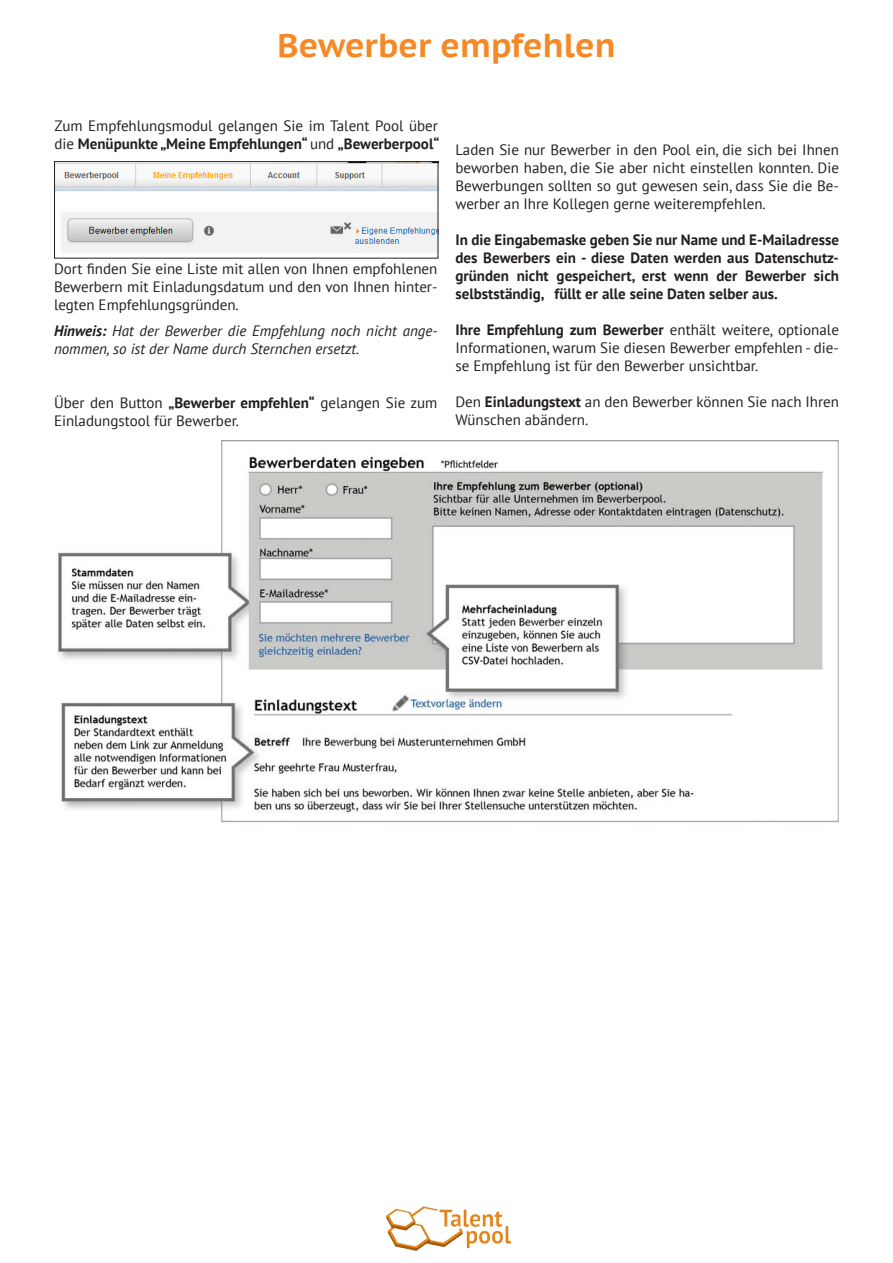
<style>
.page{position:relative;width:893px;height:1263px;background:#fff}
.page>*{position:absolute;margin:0;border:0;box-sizing:border-box;transform-origin:0 0}
.t1{font:700 33px "PT Sans Caption";color:#f68927}
.t2{font:15px/18px "PT Sans";color:#231f20}
.t3{font:700 15px/18px "PT Sans";color:#231f20;text-align:justify}
.t4{font:italic 15px/18px "PT Sans";color:#231f20}
.s1{font-weight:700}
</style>
<div class="page">
<img style="left:58px;top:440px;width:781px;height:383px">
<img style="left:56px;top:163px;width:380px;height:90px">
<div style="left:54px;top:161px;width:384px;height:97px;border:1px solid #231f20"></div>
<img style="left:386px;top:1207px;width:125px;height:43px">
<p class="t1" style="left:278px;top:24px;width:340px">Bewerber empfehlen</p>
<p class="t2" style="left:55px;top:116px;width:386px">Zum Empfehlungsmodul gelangen Sie im Talent Pool über die <span class="s1">Menüpunkte „Meine Empfehlungen“</span> und <span class="s1">„Bewerberpool“</span></p>
<p class="t2" style="left:54px;top:260px;width:385px;text-align:justify">Dort finden Sie eine Liste mit allen von Ihnen empfohlenen Bewerbern mit Einladungsdatum und den von Ihnen hinter&shy;legten Empfehlungsgründen.</p>
<p class="t4" style="left:54px;top:321px;width:385px"><span class="s1">Hinweis:</span> Hat der Bewerber die Empfehlung noch nicht ange&shy;nommen, so ist der Name durch Sternchen ersetzt.</p>
<p class="t2" style="left:54px;top:393px;width:385px">Über den Button <span class="s1">„Bewerber empfehlen“</span> gelangen Sie zum<br>Einladungstool für Bewerber.</p>
<p class="t2" style="left:455px;top:140px;width:385px;text-align:justify">Laden Sie nur Bewerber in den Pool ein, die sich bei Ihnen beworben haben, die Sie aber nicht einstellen konnten. Die Bewerbungen sollten so gut gewesen sein, dass Sie die Be&shy;werber an Ihre Kollegen gerne weiterempfehlen.</p>
<p class="t3" style="left:455px;top:230px;width:385px">In die Eingabemaske geben Sie nur Name und E-Mailadresse des Bewerbers ein - diese Daten werden aus Datenschutz&shy;gründen nicht gespeichert, erst wenn der Bewerber sich selbstständig, füllt er alle seine Daten selber aus.</p>
<p class="t2" style="left:455px;top:320px;width:385px;text-align:justify"><span class="s1">Ihre Empfehlung zum Bewerber</span> enthält weitere, optionale Informationen, warum Sie diesen Bewerber empfehlen - die&shy;se Empfehlung ist für den Bewerber unsichtbar.</p>
<p class="t2" style="left:455px;top:392px;width:385px">Den <span class="s1">Einladungstext</span> an den Bewerber können Sie nach Ihren<br>Wünschen abändern.</p>
</div>
